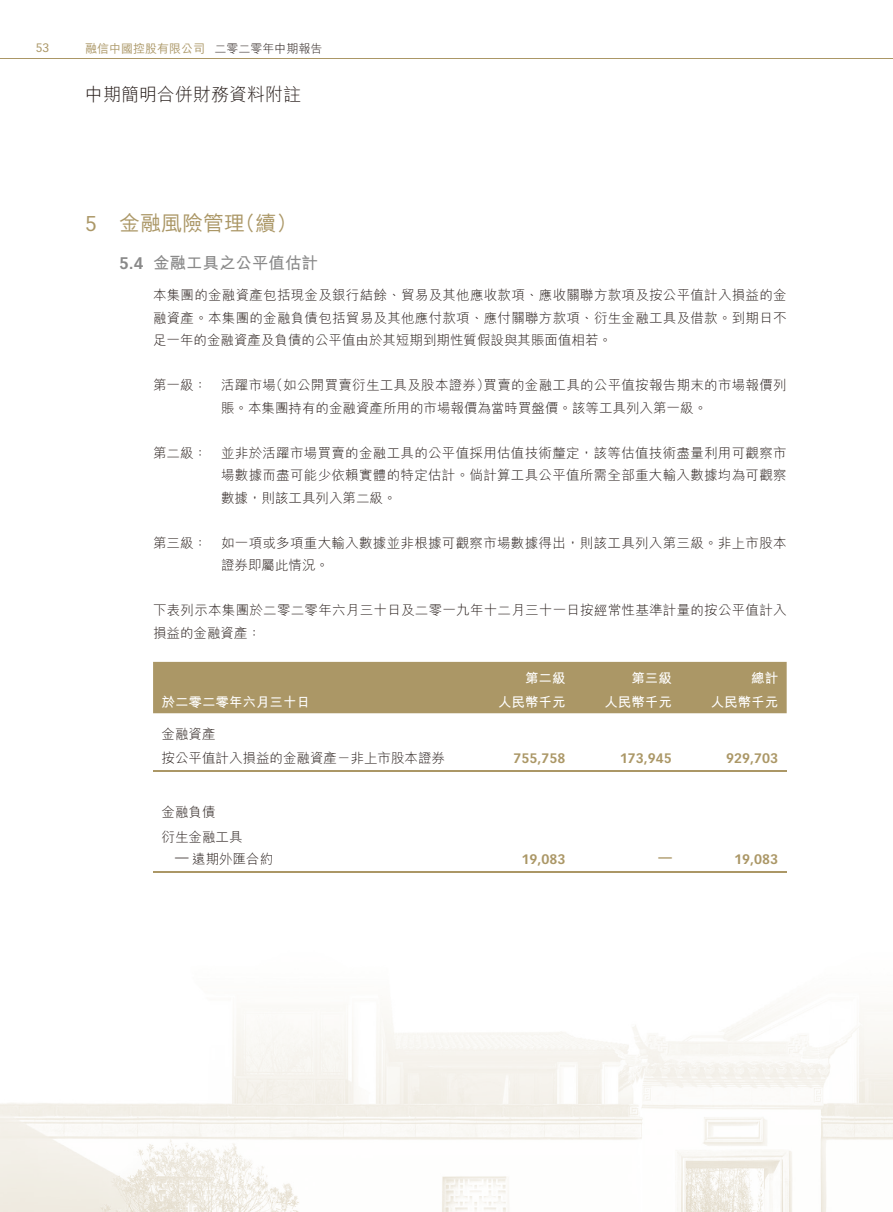
<style>
.page{position:relative;width:893px;height:1212px;background:#fff}
.page>*{position:absolute;margin:0;border:0;box-sizing:border-box;transform-origin:0 0}
.t1{font:21px "M Hei HK Medium E Ten B5 H";color:#ab9766}
.t2{font:18px "M Hei HK Light E Ten B5 H";color:#231916}
.t3{font:16.5px "M Hei HK Bold E Ten B5 H";color:#898989}
.t4{font:13.5px/22.5px "M Hei HK Light E Ten B5 H";letter-spacing:.02em;color:#231916}
.t5{font:13.5px/24.6px "M Hei HK Light E Ten B5 H";color:#231916}
.t6{font:13.5px "M Hei HK Bold E Ten B5 H";color:#fff}
.t7{font:700 13.5px "Vectora LT Std";color:#ab9766}
.t8{font:12px "M Hei HK Medium E Ten B5 H";color:#ab9766}
.t9{font:12px "Vectora LT Std";color:#ab9766}
.s1{font-family:"M Hei HK Light E Ten B5 H";color:#231916}
.s2{font-family:"Vectora LT Std"}
.s3{font-family:"Vectora LT Std";font-weight:700}
</style>
<div class="page">
<img style="left:0;top:1010px;width:893px;height:202px">
<hr style="left:0;top:58px;width:893px;height:1px;background:#ab9766">
<div style="left:153px;top:662px;width:634px;height:51px;background:#ab9766"></div>
<hr style="left:153px;top:770px;width:315px;height:1px;background:#ab9766">
<hr style="left:468px;top:770px;width:106px;height:1px;background:#ab9766">
<hr style="left:574px;top:770px;width:106px;height:1px;background:#ab9766">
<hr style="left:680px;top:770px;width:107px;height:1px;background:#ab9766">
<hr style="left:153px;top:871px;width:315px;height:1px;background:#ab9766">
<hr style="left:468px;top:871px;width:106px;height:1px;background:#ab9766">
<hr style="left:574px;top:871px;width:106px;height:1px;background:#ab9766">
<hr style="left:680px;top:871px;width:107px;height:1px;background:#ab9766">
<p class="t9" style="left:36px;top:42px;width:15px">53</p>
<p class="t8" style="left:85px;top:44px;width:239px">融信中國控股有限公司 <span class="s1">二零二零年中期報告</span></p>
<h2 class="t2" style="left:85px;top:88px;width:218px">中期簡明合併財務資料附註</h2>
<h1 class="t1" style="left:85px;top:216px;width:214px"><span class="s2">5</span> 金融風險管理（續）</h1>
<p class="t3" style="left:119px;top:256px;width:200px"><span class="s3">5.4</span> 金融工具之公平值估計</p>
<p class="t4" style="left:153px;top:286px;width:635px;text-align:justify">本集團的金融資產包括現金及銀行結餘、貿易及其他應收款項、應收關聯方款項及按公平值計入損益的金融資產。本集團的金融負債包括貿易及其他應付款項、應付關聯方款項、衍生金融工具及借款。到期日不足一年的金融資產及負債的公平值由於其短期到期性質假設與其賬面值相若。</p>
<p class="t4" style="left:221px;top:376px;width:567px;text-indent:-68px">第一級： 活躍市場（如公開買賣衍生工具及股本證券）買賣的金融工具的公平值按報告期末的市場報價列賬。本集團持有的金融資產所用的市場報價為當時買盤價。該等工具列入第一級。</p>
<p class="t4" style="left:221px;top:443px;width:567px;text-align:justify;text-indent:-68px">第二級： 並非於活躍市場買賣的金融工具的公平值採用估值技術釐定，該等估值技術盡量利用可觀察市場數據而盡可能少依賴實體的特定估計。倘計算工具公平值所需全部重大輸入數據均為可觀察數據，則該工具列入第二級。</p>
<p class="t4" style="left:221px;top:533px;width:567px;text-indent:-68px">第三級： 如一項或多項重大輸入數據並非根據可觀察市場數據得出，則該工具列入第三級。非上市股本證券即屬此情況。</p>
<p class="t4" style="left:153px;top:601px;width:635px">下表列示本集團於二零二零年六月三十日及二零一九年十二月三十一日按經常性基準計量的按公平值計入損益的金融資產：</p>
<p class="t6" style="left:162px;top:697px;width:150px">於二零二零年六月三十日</p>
<p class="t5" style="left:162px;top:723px;width:285px">金融資產<br>按公平值計入損益的金融資產－非上市股本證券</p>
<p class="t6" style="left:525px;top:672px;width:42px">第二級</p>
<p class="t6" style="left:631px;top:672px;width:42px">第三級</p>
<p class="t6" style="left:751px;top:672px;width:28px">總計</p>
<p class="t6" style="left:498px;top:697px;width:69px">人民幣千元</p>
<p class="t6" style="left:604px;top:697px;width:69px">人民幣千元</p>
<p class="t6" style="left:711px;top:697px;width:69px">人民幣千元</p>
<p class="t7" style="left:514px;top:752px;width:53px">755,758</p>
<p class="t7" style="left:620px;top:752px;width:53px">173,945</p>
<p class="t7" style="left:726px;top:752px;width:53px">929,703</p>
<p class="t5" style="left:162px;top:801px;width:83px">金融負債<br>衍生金融工具</p>
<p class="t4" style="left:175px;top:849px;width:100px"><sup>—</sup> 遠期外匯合約</p>
<p class="t7" style="left:522px;top:853px;width:45px">19,083</p>
<p class="t7" style="left:658px;top:851px;width:15px">—</p>
<p class="t7" style="left:734px;top:853px;width:45px">19,083</p>
</div>
